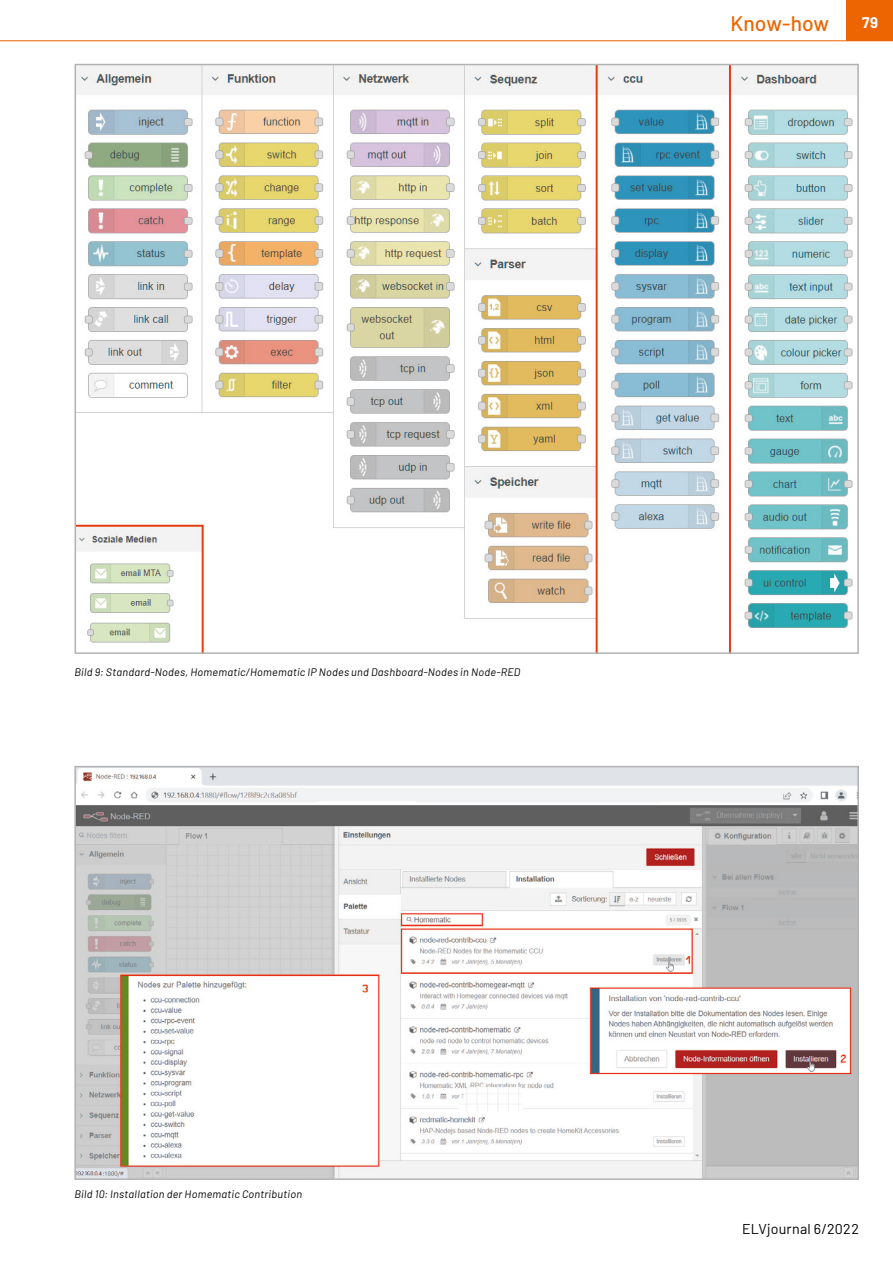
<style>
.page{position:relative;width:893px;height:1263px;background:#fff}
.page>*{position:absolute;margin:0;border:0;box-sizing:border-box;transform-origin:0 0}
.t1{font:500 21px "Barlow";color:#ec6502}
.t2{font:700 15px "Barlow";color:#fff}
.t3{font:14.25px "Barlow";letter-spacing:.015em;color:#000}
.t4{font:italic 10.8px "Barlow";letter-spacing:.025em;color:#000}
</style>
<div class="page">
<div style="left:846px;top:0;width:47px;height:40px;background:#ec6502"></div>
<hr style="left:0;top:40px;width:893px;height:1px;background:#ec6502">
<img style="left:78px;top:67px;width:778px;height:584px">
<img style="left:77px;top:769px;width:779px;height:408px">
<div style="left:74px;top:766px;width:785px;height:414px;border:2px solid #b1b2b3"></div>
<h1 class="t1" style="left:730px;top:8px;width:100px">Know-how</h1>
<h2 class="t2" style="left:862px;top:11px;width:17px">79</h2>
<p class="t4" style="left:74px;top:664px;width:447px">Bild 9: Standard-Nodes, Homematic/Homematic IP Nodes und Dashboard-Nodes in Node-RED</p>
<p class="t4" style="left:74px;top:1186px;width:229px">Bild 10: Installation der Homematic Contribution</p>
<h3 class="t3" style="left:742px;top:1218px;width:118px">ELVjournal 6/2022</h3>
</div>
